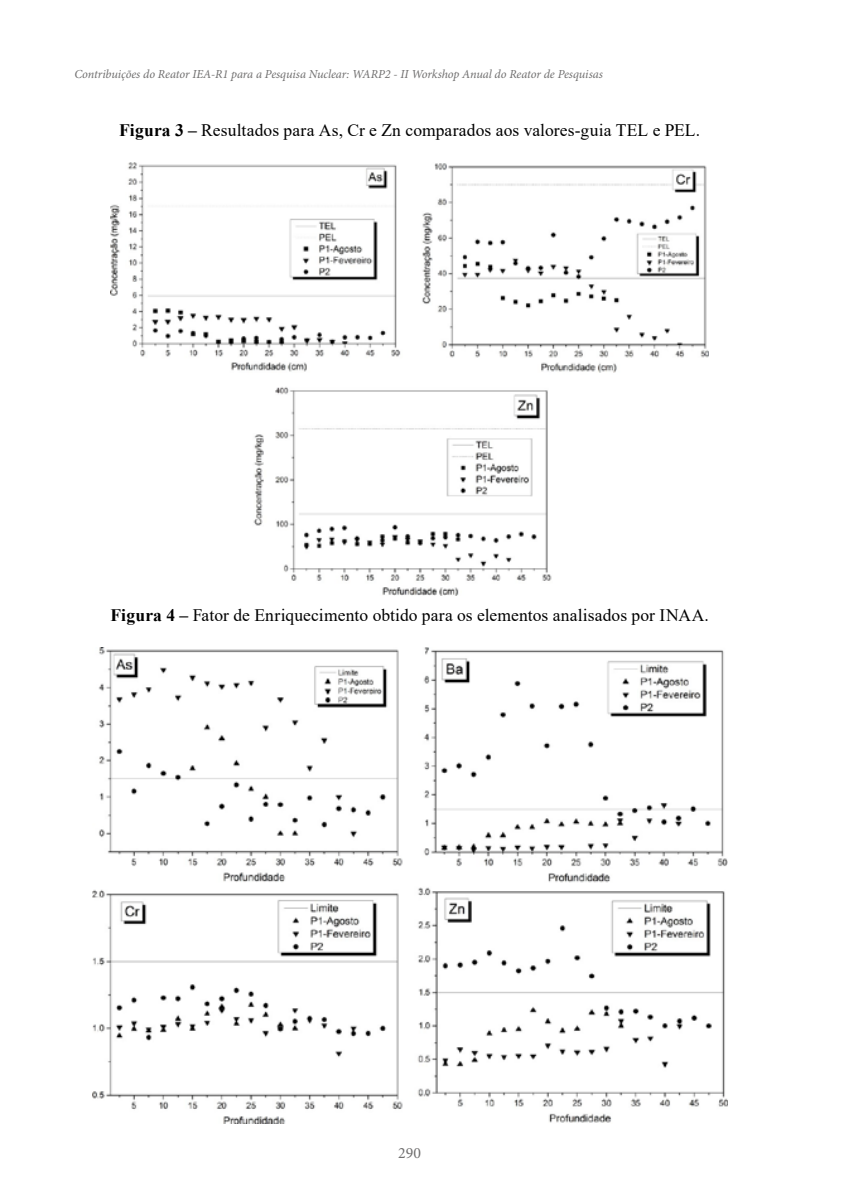
<style>
.page{position:relative;width:844px;height:1191px;background:#fff}
.page>*{position:absolute;margin:0;border:0;box-sizing:border-box;transform-origin:0 0}
.t1{font:17.5px "Times New Roman";letter-spacing:.005em;color:#000}
.t2{font:15.75px "Minion Pro";color:#706f6f}
.t3{font:italic 12.25px "Minion Pro";letter-spacing:-.01em;color:#706f6f}
.s1{font-weight:700}
</style>
<div class="page">
<img style="left:110px;top:162px;width:598px;height:433px">
<img style="left:92px;top:647px;width:634px;height:477px">
<p class="t3" style="left:74px;top:66px;width:530px">Contribuições do Reator IEA-R1 para a Pesquisa Nuclear: WARP2 - II Workshop Anual do Reator de Pesquisas</p>
<p class="t1" style="left:119px;top:118px;width:582px"><span class="s1">Figura 3 –</span> Resultados para As, Cr e Zn comparados aos valores-guia TEL e PEL.</p>
<p class="t1" style="left:110px;top:602px;width:599px"><span class="s1">Figura 4 –</span> Fator de Enriquecimento obtido para os elementos analisados por INAA.</p>
<p class="t2" style="left:398px;top:1142px;width:24px">290</p>
</div>
